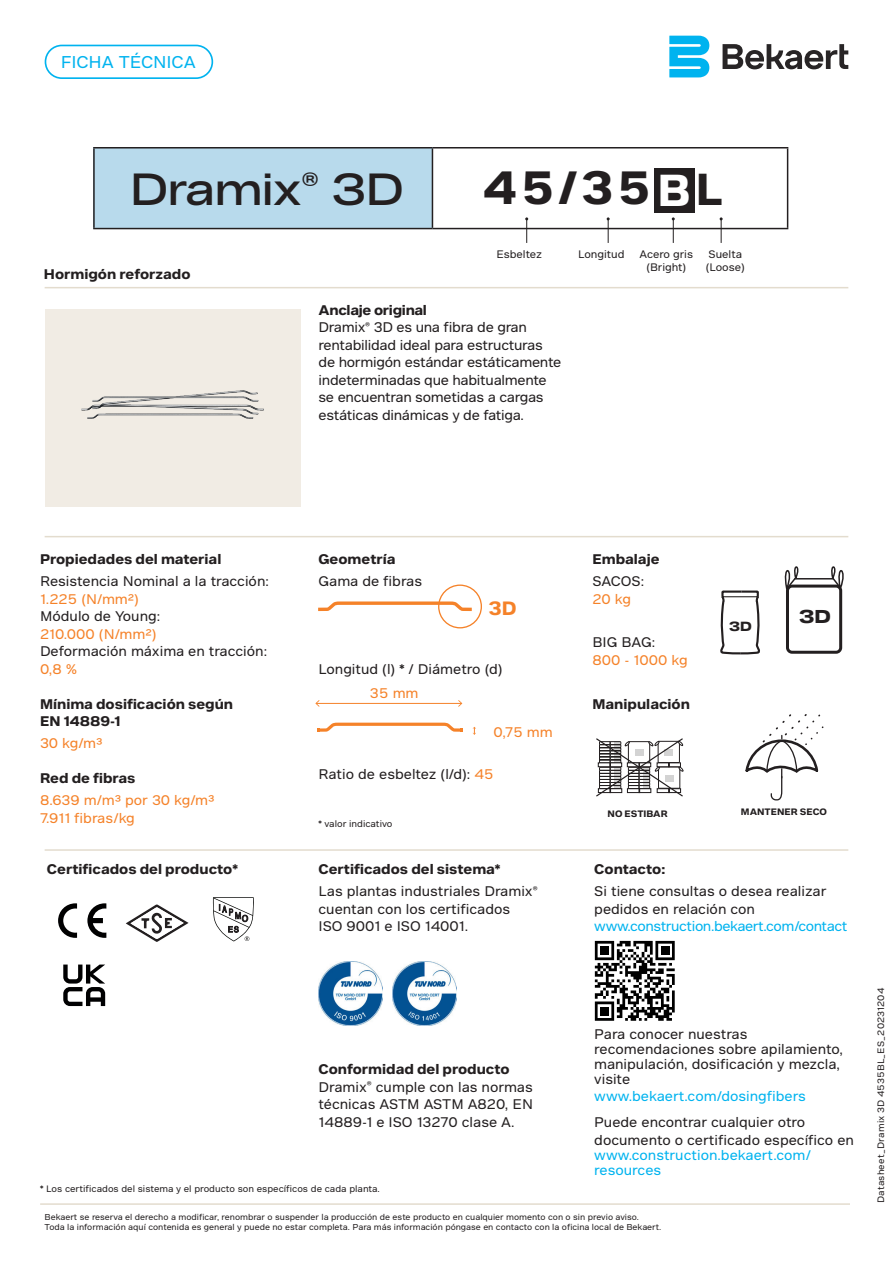
<style>
.page{position:relative;width:893px;height:1263px;background:#fff}
.page>*{position:absolute;margin:0;border:0;box-sizing:border-box;transform-origin:0 0}
.t1{font:700 45px "Bekaert Text";color:#231f20}
.MA_Productname{font:43.5px "Bekaert Headline";color:#231f20}
.t2{font:700 18.6px "Bekaert Text";color:#f58229}
.t3{font:700 18px "Bekaert Headline";color:#231f20}
.MA_Benefit{font:16.5px "Bekaert Text";letter-spacing:-.01em;color:#00b3ef}
.MA_Body{font:13.5px/17.5px "Bekaert Text";color:#231f20}
.MA_Body-2{font:700 13.5px/17.5px "Bekaert Text";color:#231f20}
.MA_Body-3{font:13.5px/17.5px "Bekaert Text";letter-spacing:-.02em;color:#231f20}
.MA_Body-4{font:13.5px/17.5px "Bekaert Text";color:#f58229}
.MA_Body-5{font:13.5px/15px "Bekaert Text";color:#00b3ef}
.MA_Body-6{font:13.5px "Bekaert Text";letter-spacing:-.03em;color:#00b3ef}
.t4{font:700 12.9px "Bekaert Headline";color:#231f20}
.MA_Body-7{font:10.5px "Bekaert Text";color:#231f20}
.MA_Legal_text{font:9px "Bekaert Text";color:#231f20}
.MA_Legal_text-2{font:9px "Bekaert Text";letter-spacing:.02em;color:#231f20}
.t5{font:700 9px "Bekaert Text";color:#231f20}
.MA_Legal_text-3{font:8.25px/10.5px "Bekaert Text";color:#231f20}
.s1{font-size:43.2px;color:#fff}
.s2{font-size:43.2px}
.s3{font-weight:700}
.s4{color:#f58229}
.s5{color:#231f20}
</style>
<div class="page">
<div style="left:93px;top:147px;width:339px;height:82px;background:#b8daec"></div>
<hr style="left:93px;top:147px;width:339px;height:1px;background:#231f20">
<hr style="left:93px;top:148px;width:2px;height:80px;background:#231f20">
<hr style="left:432px;top:147px;width:356px;height:1px;background:#231f20">
<hr style="left:432px;top:148px;width:1px;height:80px;background:#231f20">
<hr style="left:787px;top:148px;width:1px;height:80px;background:#231f20">
<hr style="left:93px;top:228px;width:339px;height:1px;background:#231f20">
<hr style="left:432px;top:228px;width:356px;height:1px;background:#231f20">
<svg style="left:525px;top:217px;width:3px;height:26px"></svg>
<svg style="left:607px;top:217px;width:3px;height:26px"></svg>
<svg style="left:672px;top:217px;width:3px;height:26px"></svg>
<svg style="left:720px;top:217px;width:3px;height:26px"></svg>
<hr style="left:45px;top:287px;width:803px;height:1px;background:#e3dcce">
<hr style="left:45px;top:536px;width:803px;height:1px;background:#e3dcce">
<hr style="left:45px;top:849px;width:803px;height:2px;background:#e3dcce">
<hr style="left:40px;top:1203px;width:810px;height:2px;background:#e3dcce">
<hr style="left:316px;top:703px;width:145px;height:1px;background:#f58229">
<svg style="left:315px;top:700px;width:5px;height:7px"></svg>
<svg style="left:458px;top:700px;width:4px;height:7px"></svg>
<svg style="left:473px;top:727px;width:3px;height:8px"></svg>
<svg style="left:317px;top:723px;width:146px;height:9px"></svg>
<img style="left:392px;top:961px;width:64px;height:65px">
<img style="left:319px;top:961px;width:64px;height:65px">
<div style="left:45px;top:309px;width:256px;height:197px;background:#f1ece4"></div>
<div style="left:655px;top:168px;width:40px;height:44px;background:#231f20"></div>
<svg style="left:720px;top:590px;width:40px;height:65px"></svg>
<hr style="left:723px;top:596px;width:34px;height:1px;background:#231f20">
<div style="left:45px;top:45px;width:168px;height:34px;border:2px solid #00b3ef;border-radius:16px"></div>
<div style="left:786px;top:585px;width:56px;height:69px;border:3px solid #231f20;border-radius:5px"></div>
<hr style="left:795px;top:578px;width:38px;height:1px;background:#231f20">
<svg style="left:784px;top:566px;width:18px;height:24px"></svg>
<svg style="left:829px;top:566px;width:15px;height:24px"></svg>
<svg style="left:58px;top:903px;width:19px;height:35px"></svg>
<svg style="left:87px;top:903px;width:19px;height:35px"></svg>
<svg style="left:126px;top:904px;width:63px;height:38px"></svg>
<svg style="left:213px;top:897px;width:41px;height:44px"></svg>
<svg style="left:63px;top:964px;width:42px;height:42px"></svg>
<svg style="left:318px;top:601px;width:154px;height:10px"></svg>
<div style="left:438px;top:584px;width:44px;height:44px;border:1px solid #f58229;border-radius:50%"></div>
<svg style="left:745px;top:714px;width:78px;height:86px"></svg>
<svg style="left:596px;top:738px;width:88px;height:59px"></svg>
<svg style="left:595px;top:941px;width:80px;height:80px"></svg>
<div style="left:600px;top:1007px;width:9px;height:8px;background:#000"></div>
<svg style="left:723px;top:44px;width:125px;height:25px"></svg>
<svg style="left:669px;top:36px;width:40px;height:41px;background:#32c2f2"></svg>
<p class="MA_Benefit" style="left:61px;top:52px;width:136px">FICHA TÉCNICA</p>
<p class="MA_Productname" style="left:130px;top:163px;width:276px">Dramix<sup>®</sup> 3D</p>
<p class="MA_Body-2" style="left:44px;top:266px;width:148px">Hormigón reforzado</p>
<p class="t1" style="left:483px;top:159px;width:241px">45/35<span class="s1">B</span><span class="s2">L</span></p>
<p class="MA_Body-7" style="left:496px;top:248px;width:47px">Esbeltez</p>
<p class="MA_Body-7" style="left:578px;top:248px;width:48px">Longitud</p>
<p class="MA_Body-7" style="left:639px;top:248px;width:55px">Acero gris</p>
<p class="MA_Body-7" style="left:646px;top:260px;width:41px">(Bright)</p>
<p class="MA_Body-7" style="left:709px;top:248px;width:35px">Suelta</p>
<p class="MA_Body-7" style="left:706px;top:260px;width:40px">(Loose)</p>
<p class="MA_Body-3" style="left:319px;top:301px;width:244px"><span class="s3">Anclaje original<br></span>Dramix<sup>®</sup> 3D es una fibra de gran rentabilidad ideal para estructuras de hormigón estándar estáticamente indeterminadas que habitualmente se encuentran sometidas a cargas estáticas dinámicas y de fatiga.</p>
<p class="MA_Body-2" style="left:40px;top:551px;width:183px">Propiedades del material</p>
<p class="MA_Body" style="left:40px;top:572px;width:230px">Resistencia Nominal a la tracción:<br><span class="s4">1.225 (N/mm²)</span></p>
<p class="MA_Body" style="left:40px;top:607px;width:122px">Módulo de Young:<br><span class="s4">210.000 (N/mm²)</span></p>
<p class="MA_Body" style="left:40px;top:642px;width:229px">Deformación máxima en tracción:<br><span class="s4">0,8 %</span></p>
<p class="MA_Body-2" style="left:40px;top:695px;width:195px">Mínima dosificación según<br>EN 14889-1</p>
<p class="MA_Body-4" style="left:40px;top:734px;width:64px">30 kg/m³</p>
<p class="MA_Body-2" style="left:40px;top:770px;width:97px">Red de fibras</p>
<p class="MA_Body-4" style="left:40px;top:791px;width:176px">8.639 m/m³ por 30 kg/m³</p>
<p class="MA_Body-4" style="left:40px;top:809px;width:96px">7.911 fibras/kg</p>
<p class="MA_Body-2" style="left:47px;top:861px;width:193px">Certificados del producto*</p>
<p class="MA_Body-2" style="left:319px;top:551px;width:79px">Geometría</p>
<p class="MA_Body" style="left:319px;top:572px;width:105px">Gama de fibras</p>
<p class="t2" style="left:488px;top:596px;width:30px">3D</p>
<p class="MA_Body" style="left:319px;top:660px;width:186px">Longitud (l) * / Diámetro (d)</p>
<p class="MA_Body-4" style="left:370px;top:685px;width:50px">35 mm</p>
<p class="MA_Body-4" style="left:494px;top:724px;width:61px">0,75 mm</p>
<p class="MA_Body" style="left:319px;top:765px;width:177px">Ratio de esbeltez (l/d): <span class="s4">45</span></p>
<p class="MA_Legal_text" style="left:319px;top:818px;width:75px">* valor indicativo</p>
<p class="MA_Body-2" style="left:319px;top:861px;width:183px">Certificados del sistema*</p>
<p class="MA_Body" style="left:319px;top:882px;width:221px">Las plantas industriales Dramix<sup>® </sup>cuentan con los certificados<br>ISO 9001 e ISO 14001.</p>
<p class="MA_Body-2" style="left:319px;top:1061px;width:193px">Conformidad del producto</p>
<p class="MA_Body" style="left:319px;top:1078px;width:216px;text-align:justify">Dramix<sup>®</sup> cumple con las normas técnicas ASTM ASTM A820, EN 14889-1 e ISO 13270 clase A.</p>
<p class="MA_Legal_text" style="left:40px;top:1183px;width:341px">* Los certificados del sistema y el producto son específicos de cada planta.</p>
<p class="MA_Body-2" style="left:592px;top:551px;width:69px">Embalaje</p>
<p class="MA_Body" style="left:592px;top:572px;width:53px">SACOS:<br><span class="s4">20 kg</span></p>
<p class="MA_Body-4" style="left:592px;top:633px;width:97px"><span class="s5">BIG BAG:<br></span>800 - 1000 kg</p>
<p class="MA_Body-2" style="left:592px;top:695px;width:99px">Manipulación</p>
<p class="t4" style="left:729px;top:618px;width:24px">3D</p>
<p class="t3" style="left:799px;top:604px;width:33px">3D</p>
<p class="t5" style="left:608px;top:807px;width:62px">NO ESTIBAR</p>
<p class="t5" style="left:741px;top:805px;width:88px">MANTENER SECO</p>
<p class="MA_Body-2" style="left:594px;top:861px;width:72px">Contacto:</p>
<p class="MA_Body" style="left:594px;top:882px;width:234px">Si tiene consultas o desea realizar pedidos en relación con</p>
<p class="MA_Body-6" style="left:594px;top:918px;width:255px">www.construction.bekaert.com/contact</p>
<p class="MA_Body" style="left:594px;top:1026px;width:250px;line-height:15px">Para conocer nuestras recomendaciones sobre apilamiento, manipulación, dosificación y mezcla, visite</p>
<p class="MA_Body-5" style="left:594px;top:1089px;width:213px">www.bekaert.com/dosingfibers</p>
<p class="MA_Body" style="left:594px;top:1114px;width:261px">Puede encontrar cualquier otro documento o certificado específico en</p>
<p class="MA_Body-5" style="left:594px;top:1148px;width:218px">www.construction.bekaert.com/ resources</p>
<p class="MA_Legal_text-3" style="left:45px;top:1211px;width:618px">Bekaert se reserva el derecho a modificar, renombrar o suspender la producción de este producto en cualquier momento con o sin previo aviso.<br>Toda la información aquí contenida es general y puede no estar completa. Para más información póngase en contacto con la oficina local de Bekaert.</p>
<p class="MA_Legal_text-2" style="left:875px;top:1203px;width:217px;rotate:-90deg">Datasheet_Dramix 3D 4535BL_ES_20231204</p>
</div>
